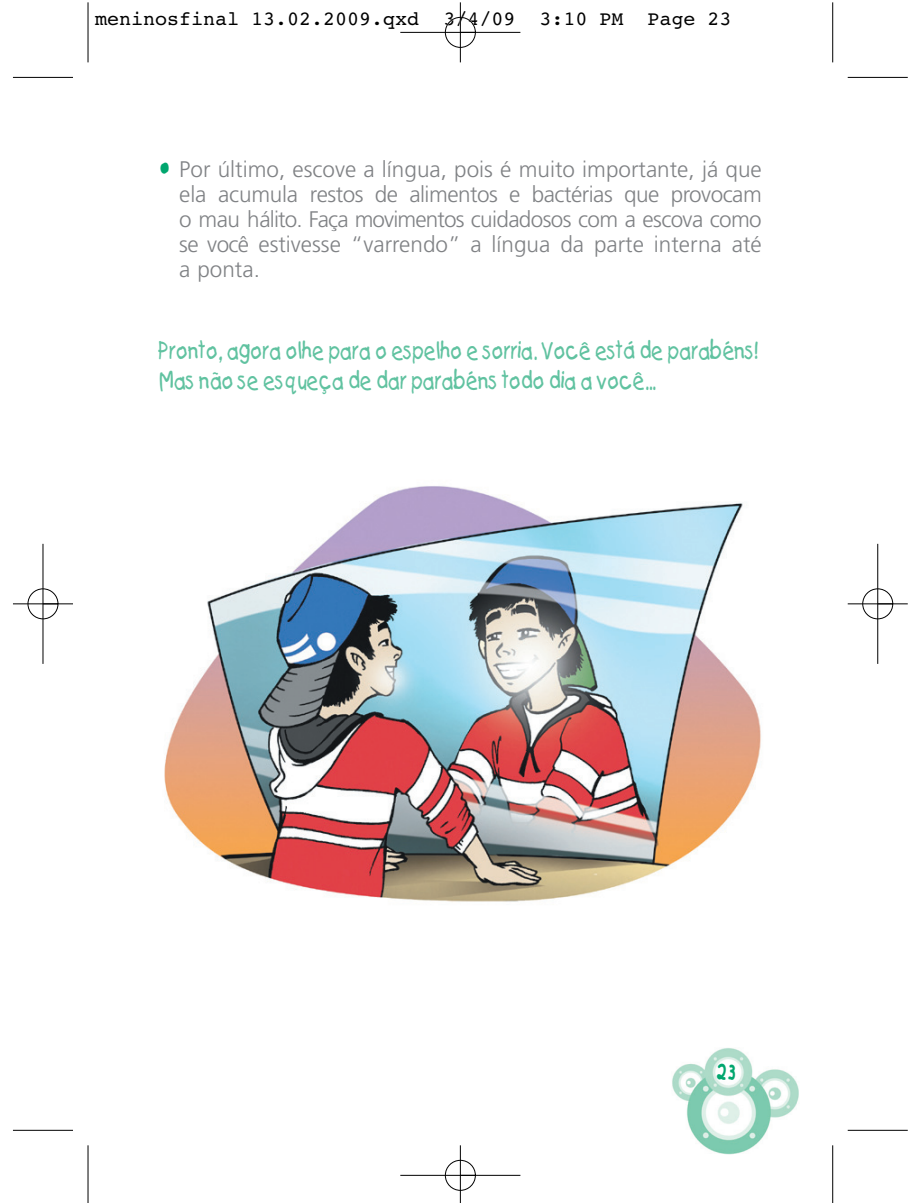
<style>
.page{position:relative;width:922px;height:1203px;background:#fff}
.page>*{position:absolute;margin:0;border:0;box-sizing:border-box;transform-origin:0 0}
.t1{font:100 23.25px/30px "Catchup";color:#60c2a0}
.t2{font:300 22.5px/25px "Frutiger";color:#808285;text-align:justify}
.t3{font:20px "Courier";color:#000}
.t4{font:100 20px "Catchup";color:#00a66e}
.s1{font-family:"Catchup";font-weight:100;font-size:27.5px;color:#00a66e}
</style>
<div class="page">
<img style="left:672px;top:1048px;width:127px;height:105px">
<img style="left:164px;top:486px;width:597px;height:416px">
<hr style="left:88px;top:2px;width:1px;height:60px;background:#000">
<hr style="left:13px;top:77px;width:60px;height:1px;background:#000">
<hr style="left:832px;top:2px;width:1px;height:60px;background:#000">
<hr style="left:847px;top:77px;width:60px;height:1px;background:#000">
<hr style="left:88px;top:1145px;width:1px;height:57px;background:#000">
<hr style="left:13px;top:1129px;width:60px;height:1px;background:#000">
<hr style="left:832px;top:1145px;width:1px;height:57px;background:#000">
<hr style="left:847px;top:1129px;width:60px;height:1px;background:#000">
<div style="left:444px;top:17px;width:32px;height:31px;border:1px solid #fff;border-radius:50%"></div>
<div style="left:444px;top:1159px;width:32px;height:31px;border:1px solid #fff;border-radius:50%"></div>
<div style="left:27px;top:588px;width:32px;height:31px;border:1px solid #fff;border-radius:50%"></div>
<div style="left:861px;top:588px;width:32px;height:31px;border:1px solid #fff;border-radius:50%"></div>
<hr style="left:400px;top:32px;width:120px;height:1px;background:#000">
<hr style="left:400px;top:1174px;width:120px;height:1px;background:#000">
<hr style="left:43px;top:544px;width:1px;height:120px;background:#000">
<hr style="left:877px;top:544px;width:1px;height:120px;background:#000">
<hr style="left:460px;top:2px;width:1px;height:60px;background:#000">
<hr style="left:460px;top:1145px;width:1px;height:57px;background:#000">
<hr style="left:13px;top:603px;width:60px;height:1px;background:#000">
<hr style="left:847px;top:603px;width:60px;height:1px;background:#000">
<div style="left:445px;top:17px;width:30px;height:31px;border:1px solid #000;border-radius:50%"></div>
<div style="left:445px;top:1159px;width:30px;height:31px;border:1px solid #000;border-radius:50%"></div>
<div style="left:28px;top:588px;width:30px;height:31px;border:1px solid #000;border-radius:50%"></div>
<div style="left:862px;top:588px;width:30px;height:31px;border:1px solid #000;border-radius:50%"></div>
<p class="t3" style="left:95px;top:12px;width:638px">meninosfinal 13.02.2009.qxd 3/4/09 3:10 PM Page 23</p>
<p class="t2" style="left:179px;top:158px;width:584px;text-indent:-20px"><span class="s1">•</span> Por último, escove a língua, pois é muito importante, já que ela acumula restos de alimentos e bactérias que provocam o mau hálito. Faça movimentos cuidadosos com a escova como se você estivesse “varrendo” a língua da parte interna até a ponta.</p>
<p class="t1" style="left:159px;top:337px;width:600px">Pronto, agora olhe para o espelho e sorria. Você está de parabéns!<br>Mas não se esqueça de dar parabéns todo dia a você...</p>
<p class="t4" style="left:717px;top:1061px;width:21px">23</p>
</div>
